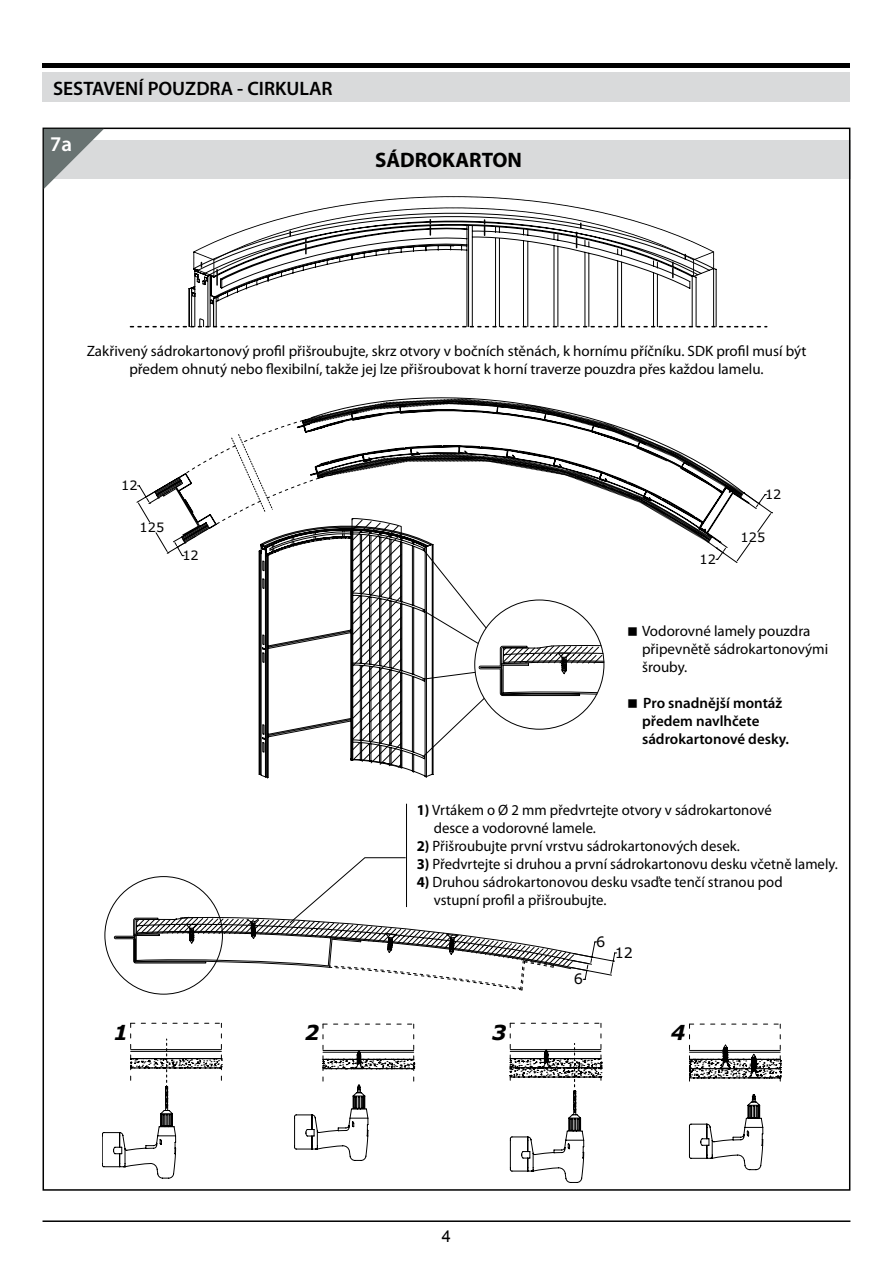
<style>
.page{position:relative;width:893px;height:1263px;background:#fff}
.page>*{position:absolute;margin:0;border:0;box-sizing:border-box;transform-origin:0 0}
.t1{font:700 21px "Myriad Pro";color:#000}
.t2{font:600 21px "Myriad Pro";color:#fff}
.t3{font:italic 700 20.7px "Verdana";color:#000}
.t4{font:600 19.5px "Myriad Pro";color:#000}
.t5{font:16.5px "Arial";color:#000}
.t6{font:15px/18px "Myriad Pro";color:#000}
.t7{font:600 15px/18px "Myriad Pro";color:#000}
.t8{font:14.55px "Verdana";color:#000}
.t9{font:13.05px "Verdana";color:#000}
.s1{font-weight:700}
</style>
<div class="page">
<hr style="left:43px;top:1220px;width:807px;height:2px;background:#000">
<svg style="left:294px;top:1024px;width:120px;height:137px"></svg>
<hr style="left:323px;top:1068px;width:91px;height:1px;background:#000">
<hr style="left:323px;top:1059px;width:91px;height:1px;background:#000">
<svg style="left:102px;top:1023px;width:120px;height:155px"></svg>
<svg style="left:689px;top:1024px;width:92px;height:58px"></svg>
<svg style="left:689px;top:1094px;width:74px;height:76px"></svg>
<hr style="left:689px;top:1068px;width:91px;height:1px;background:#000">
<hr style="left:689px;top:1059px;width:91px;height:1px;background:#000">
<hr style="left:689px;top:1077px;width:91px;height:1px;background:#000">
<svg style="left:510px;top:1023px;width:92px;height:160px"></svg>
<svg style="left:188px;top:252px;width:529px;height:74px"></svg>
<svg style="left:193px;top:196px;width:521px;height:89px"></svg>
<svg style="left:130px;top:326px;width:637px;height:1px"></svg>
<div style="left:43px;top:72px;width:807px;height:30px;background:#d9dadb"></div>
<hr style="left:43px;top:64px;width:807px;height:4px;background:#000">
<hr style="left:406px;top:804px;width:1px;height:103px;background:#000">
<svg style="left:114px;top:857px;width:503px;height:133px"></svg>
<div style="left:47px;top:140px;width:803px;height:39px;background:#d9dadb"></div>
<svg style="left:44px;top:129px;width:60px;height:60px"></svg>
<svg style="left:137px;top:399px;width:636px;height:379px"></svg>
<h3 class="t4" style="left:53px;top:78px;width:281px">SESTAVENÍ POUZDRA - CIRKULAR</h3>
<h1 class="t2" style="left:50px;top:134px;width:23px">7a</h1>
<h1 class="t1" style="left:375px;top:149px;width:148px">SÁDROKARTON</h1>
<p class="t6" style="left:87px;top:342px;width:721px;text-align:center">Zakřivený sádrokartonový profil přišroubujte, skrz otvory v bočních stěnách, k hornímu příčníku. SDK profil musí být předem ohnutý nebo flexibilní, takže jej lze přišroubovat k horní traverze pouzdra přes každou lamelu.</p>
<p class="t9" style="left:121px;top:478px;width:18px">12</p>
<p class="t9" style="left:140px;top:520px;width:26px">125</p>
<p class="t9" style="left:182px;top:548px;width:18px">12</p>
<p class="t9" style="left:765px;top:487px;width:18px">12</p>
<p class="t9" style="left:700px;top:552px;width:18px">12</p>
<p class="t9" style="left:741px;top:530px;width:26px">125</p>
<p class="t6" style="left:642px;top:623px;width:188px">Vodorovné lamely pouzdra připevnětě sádrokartonovými šrouby.</p>
<p class="t7" style="left:642px;top:695px;width:149px">Pro snadnější montáž předem navlhčete sádrokartonové desky.</p>
<p class="t6" style="left:434px;top:801px;width:339px;text-indent:-17px"><span class="s1">1)</span> Vrtákem o Ø 2 mm předvrtejte otvory v sádrokartonové desce a vodorovné lamele.</p>
<p class="t6" style="left:417px;top:837px;width:325px"><span class="s1">2)</span> Přišroubujte první vrstvu sádrokartonových desek.</p>
<p class="t6" style="left:417px;top:855px;width:423px"><span class="s1">3)</span> Předvrtejte si druhou a první sádrokartonovu desku včetně lamely.</p>
<p class="t6" style="left:434px;top:873px;width:350px;text-indent:-17px"><span class="s1">4)</span> Druhou sádrokartonovou desku vsaďte tenčí stranou pod vstupní profil a přišroubujte.</p>
<p class="t8" style="left:574px;top:971px;width:11px">6</p>
<p class="t8" style="left:596px;top:933px;width:11px">6</p>
<p class="t8" style="left:615px;top:944px;width:20px">12</p>
<h2 class="t3" style="left:113px;top:1021px;width:16px">1</h2>
<h2 class="t3" style="left:305px;top:1021px;width:16px">2</h2>
<h2 class="t3" style="left:492px;top:1021px;width:16px">3</h2>
<h2 class="t3" style="left:671px;top:1021px;width:16px">4</h2>
<p class="t5" style="left:442px;top:1226px;width:11px">4</p>
</div>
